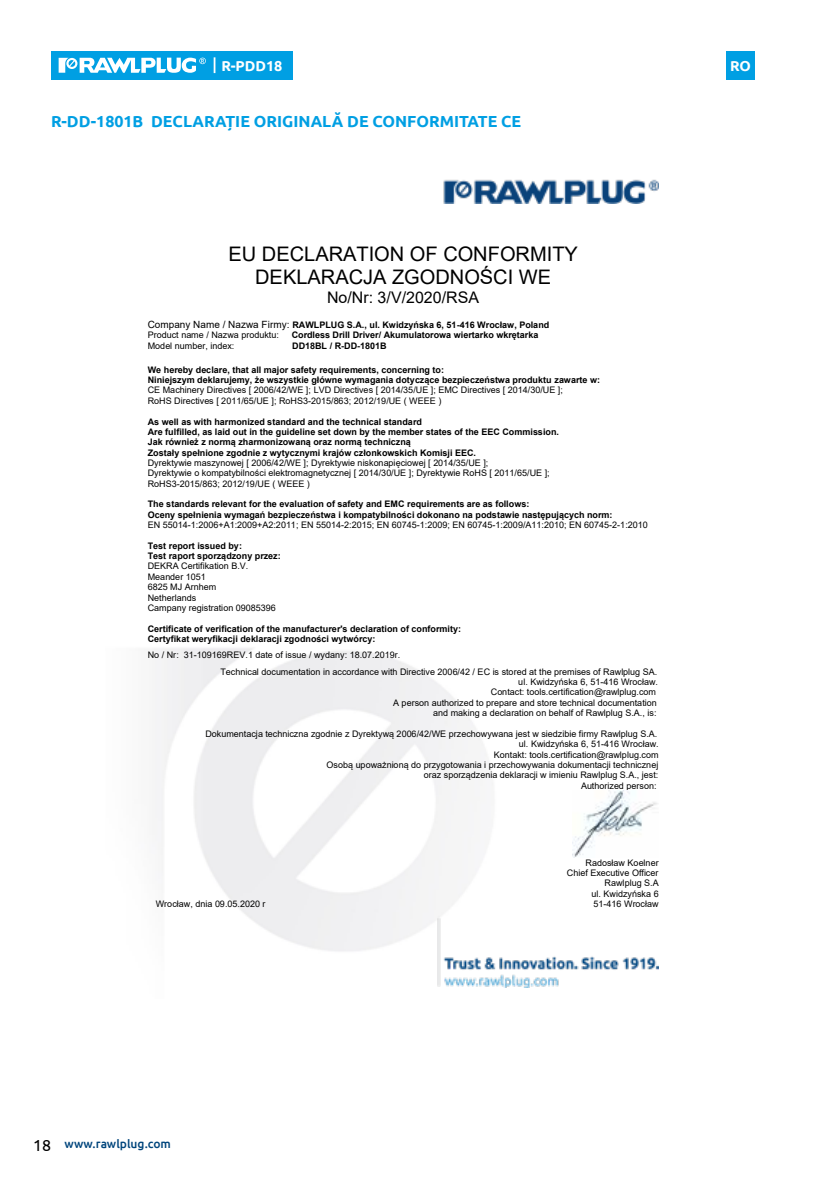
<style>
.page{position:relative;width:840px;height:1191px;background:#fff}
.page>*{position:absolute;margin:0;border:0;box-sizing:border-box;transform-origin:0 0}
.t1{font:20px/23px "Arial";color:#000;text-align:center}
.t2{font:700 16px "Ubuntu";color:#009fe3}
.t3{font:16px "Arial";color:#000}
.t4{font:700 14.4px "Ubuntu";color:#fff}
.t5{font:500 12px "Ubuntu";color:#00457c}
.t6{font:9px/10.4px "Arial";letter-spacing:.005em;color:#000}
.t7{font:700 9px/10.4px "Arial";color:#000}
.s1{font-weight:400;font-size:10px}
.s2{font-weight:400}
.s3{font-weight:400;font-size:16px;color:#000}
</style>
<div class="page">
<div style="left:51px;top:51px;width:242px;height:28px;background:#009fe3"></div>
<svg style="left:59px;top:58px;width:147px;height:15px"></svg>
<svg style="left:213px;top:57px;width:2px;height:16px"></svg>
<div style="left:726px;top:51px;width:28px;height:28px;background:#009fe3"></div>
<img style="left:154px;top:181px;width:505px;height:807px">
<img style="left:201px;top:179px;width:457px;height:24px">
<img style="left:436px;top:911px;width:222px;height:76px">
<img style="left:572px;top:790px;width:86px;height:67px">
<h3 class="t4" style="left:221px;top:57px;width:63px">R-PDD18</h3>
<h3 class="t4" style="left:729px;top:57px;width:22px">RO</h3>
<h2 class="t2" style="left:51px;top:112px;width:471px">R-DD-1801B DECLARAȚIE ORIGINALĂ DE CONFORMITATE CE</h2>
<h1 class="t1" style="left:228px;top:242px;width:351px">EU DECLARATION OF CONFORMITY<br>DEKLARACJA ZGODNOŚCI WE</h1>
<h2 class="t3" style="left:327px;top:287px;width:153px">No/Nr: 3/V/2020/RSA</h2>
<p class="t7" style="left:148px;top:319px;width:403px"><span class="s1">Company Name / Nazwa Firmy:</span> RAWLPLUG S.A., ul. Kwidzyńska 6, 51-416 Wrocław, Poland<br><span class="s2">Product name / Nazwa produktu:</span></p>
<p class="t7" style="left:291px;top:330px;width:248px">Cordless Drill Driver/ Akumulatorowa wiertarko wkrętarka</p>
<p class="t6" style="left:148px;top:340px;width:88px">Model number, index:</p>
<p class="t7" style="left:292px;top:340px;width:96px">DD18BL / R-DD-1801B</p>
<p class="t7" style="left:148px;top:364px;width:453px">We hereby declare, that all major safety requirements, concerning to:<br>Niniejszym deklarujemy, że wszystkie główne wymagania dotyczące bezpieczeństwa produktu zawarte w:</p>
<p class="t6" style="left:148px;top:385px;width:416px">CE Machinery Directives [ 2006/42/WE ]; LVD Directives [ 2014/35/UE ]; EMC Directives [ 2014/30/UE ];<br>RoHS Directives [ 2011/65/UE ]; RoHS3-2015/863; 2012/19/UE ( WEEE )</p>
<p class="t7" style="left:148px;top:416px;width:412px">As well as with harmonized standard and the technical standard<br>Are fulfilled, as laid out in the guideline set down by the member states of the EEC Commission.<br>Jak również z normą zharmonizowaną oraz normą techniczną<br>Zostały spełnione zgodnie z wytycznymi krajów członkowskich Komisji EEC.</p>
<p class="t6" style="left:148px;top:457px;width:403px">Dyrektywie maszynowej [ 2006/42/WE ]; Dyrektywie niskonapięciowej [ 2014/35/UE ];<br>Dyrektywie o kompatybilności elektromagnetycznej [ 2014/30/UE ]; Dyrektywie RoHS [ 2011/65/UE ];<br>RoHS3-2015/863; 2012/19/UE ( WEEE )</p>
<p class="t7" style="left:148px;top:499px;width:466px">The standards relevant for the evaluation of safety and EMC requirements are as follows:<br>Oceny spełnienia wymagań bezpieczeństwa i kompatybilności dokonano na podstawie następujących norm:</p>
<p class="t6" style="left:148px;top:519px;width:501px">EN 55014-1:2006+A1:2009+A2:2011; EN 55014-2:2015; EN 60745-1:2009; EN 60745-1:2009/A11:2010; EN 60745-2-1:2010</p>
<p class="t7" style="left:148px;top:540px;width:134px">Test report issued by:<br>Test raport sporządzony przez:</p>
<p class="t6" style="left:148px;top:561px;width:130px">DEKRA Certifikation B.V.<br>Meander 1051<br>6825 MJ Arnhem<br>Netherlands<br>Campany registration 09085396</p>
<p class="t7" style="left:148px;top:623px;width:315px">Certificate of verification of the manufacturer's declaration of conformity:<br>Certyfikat weryfikacji deklaracji zgodności wytwórcy:</p>
<p class="t6" style="left:220px;top:647px;width:438px;line-height:16.4px;text-indent:-73px">No / Nr: 31-109169REV.1 date of issue / wydany: 18.07.2019r.<br>Technical documentation in accordance with Directive 2006/42 / EC is stored at the premises of Rawlplug SA.</p>
<p class="t6" style="left:393px;top:676px;width:266px;text-align:right">ul. Kwidzyńska 6, 51-416 Wrocław.<br>Contact: tools.certification@rawlplug.com<br>A person authorized to prepare and store technical documentation and making a declaration on behalf of Rawlplug S.A., is:</p>
<p class="t6" style="left:205px;top:728px;width:454px;text-align:right">Dokumentacja techniczna zgodnie z Dyrektywą 2006/42/WE przechowywana jest w siedzibie firmy Rawlplug S.A. ul. Kwidzyńska 6, 51-416 Wrocław.<br>Kontakt: tools.certification@rawlplug.com<br>Osobą upoważnioną do przygotowania i przechowywania dokumentacji technicznej<br>oraz sporządzenia deklaracji w imieniu Rawlplug S.A., jest:<br>Authorized person:</p>
<p class="t6" style="left:566px;top:857px;width:93px;text-align:right">Radosław Koelner<br>Chief Executive Officer<br>Rawlplug S.A<br>ul. Kwidzyńska 6</p>
<p class="t6" style="left:156px;top:898px;width:111px">Wrocław, dnia 09.05.2020 r</p>
<p class="t6" style="left:593px;top:898px;width:67px">51-416 Wrocław</p>
<h3 class="t5" style="left:33px;top:1136px;width:139px"><span class="s3">18</span> www.rawlplug.com</h3>
</div>
